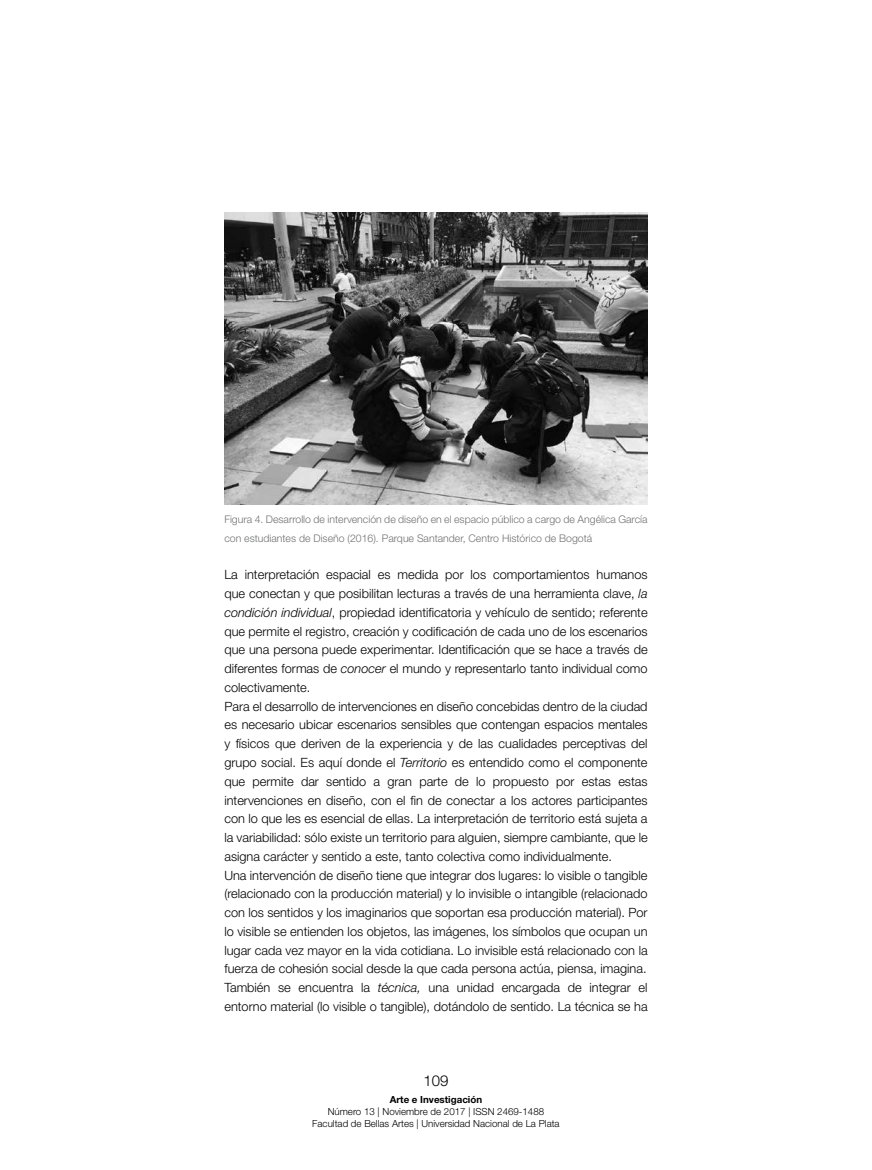
<style>
.page{position:relative;width:872px;height:1170px;background:#fff}
.page>*{position:absolute;margin:0;border:0;box-sizing:border-box;transform-origin:0 0}
.t1{font:300 15px "Helvetica Neue LT Std";color:#000}
.t2{font:300 12.75px/18.8px "Helvetica Neue LT Std";color:#000}
.t3{font:300 10.5px/18.8px "Helvetica Neue LT Std";color:#707172}
.t4{font:300 9.75px/11.7px "Helvetica Neue LT Std";color:#000;text-align:center}
.t5{font:700 9.75px "Helvetica Neue LT Std";color:#000}
.s1{font-style:italic}
</style>
<div class="page">
<img style="left:224px;top:213px;width:423px;height:291px">
<p class="t3" style="left:224px;top:509px;width:425px">Figura 4. Desarrollo de intervención de diseño en el espacio público a cargo de Angélica García con estudiantes de Diseño (2016). Parque Santander, Centro Histórico de Bogotá</p>
<p class="t2" style="left:224px;top:565px;width:425px">La interpretación espacial es medida por los comportamientos humanos que conectan y que posibilitan lecturas a través de una herramienta clave, <span class="s1">la condición individual</span>, propiedad identificatoria y vehículo de sentido; referente que permite el registro, creación y codificación de cada uno de los escenarios que una persona puede experimentar. Identificación que se hace a través de diferentes formas de <span class="s1">conocer</span> el mundo y representarlo tanto individual como colectivamente.<br>Para el desarrollo de intervenciones en diseño concebidas dentro de la ciudad es necesario ubicar escenarios sensibles que contengan espacios mentales y físicos que deriven de la experiencia y de las cualidades perceptivas del grupo social. Es aquí donde el <span class="s1">Territorio</span> es entendido como el componente que permite dar sentido a gran parte de lo propuesto por estas estas intervenciones en diseño, con el fin de conectar a los actores participantes con lo que les es esencial de ellas. La interpretación de territorio está sujeta a la variabilidad: sólo existe un territorio para alguien, siempre cambiante, que le asigna carácter y sentido a este, tanto colectiva como individualmente.<br>Una intervención de diseño tiene que integrar dos lugares: lo visible o tangible (relacionado con la producción material) y lo invisible o intangible (relacionado con los sentidos y los imaginarios que soportan esa producción material). Por lo visible se entienden los objetos, las imágenes, los símbolos que ocupan un lugar cada vez mayor en la vida cotidiana. Lo invisible está relacionado con la fuerza de cohesión social desde la que cada persona actúa, piensa, imagina.<br>También se encuentra la <span class="s1">técnica,</span> una unidad encargada de integrar el entorno material (lo visible o tangible), dotándolo de sentido. La técnica se ha</p>
<p class="t1" style="left:423px;top:1071px;width:27px">109</p>
<p class="t5" style="left:390px;top:1093px;width:94px">Arte e Investigación</p>
<p class="t4" style="left:312px;top:1105px;width:249px">Número 13 | Noviembre de 2017 | ISSN 2469-1488<br>Facultad de Bellas Artes | Universidad Nacional de La Plata</p>
</div>
